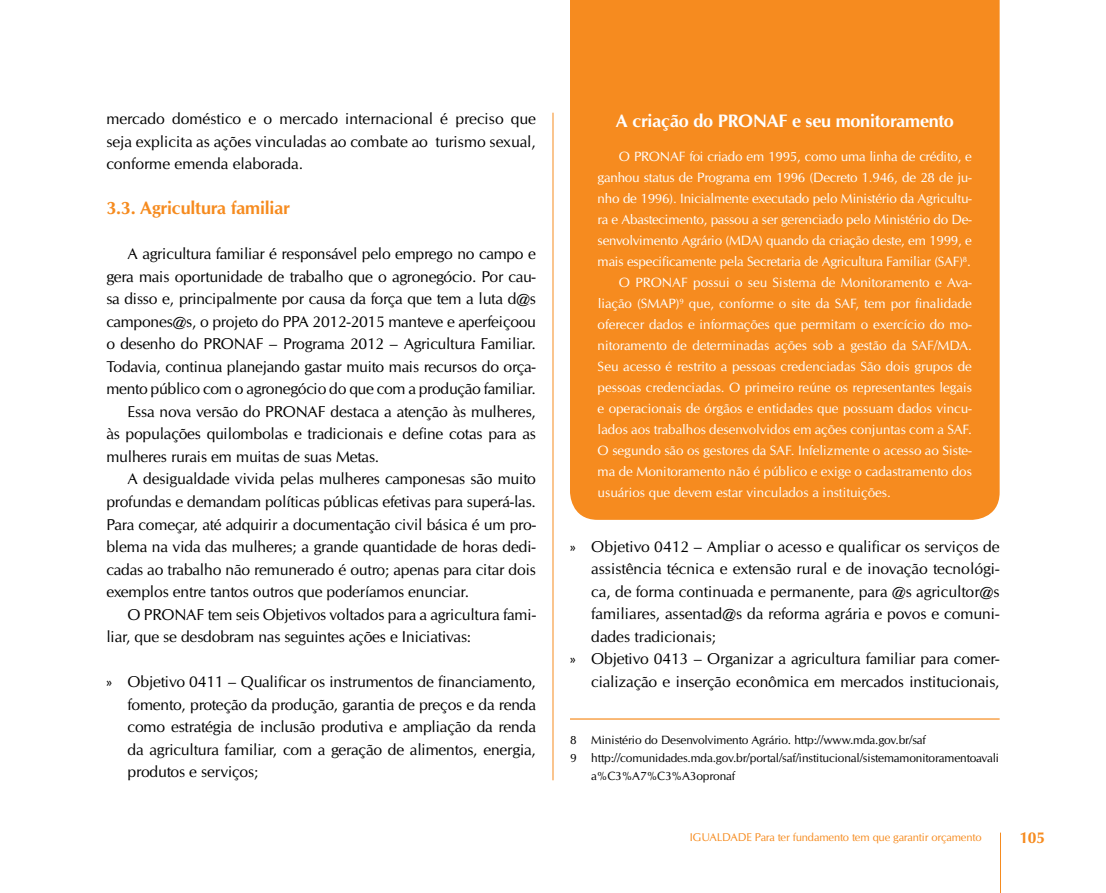
<style>
.page{position:relative;width:1106px;height:893px;background:#fff}
.page>*{position:absolute;margin:0;border:0;box-sizing:border-box;transform-origin:0 0}
.t1{font:700 18px "URW Classico";letter-spacing:-.01em;color:#fff}
.t2{font:700 18px "URW Classico";letter-spacing:-.01em;color:#f68b1f}
.t3{font:15.75px/22.5px "URW Classico";letter-spacing:-.01em;color:#000;text-align:justify}
.t4{font:700 15.75px "URW Classico";color:#f68b1f}
.t5{font:13.5px "URW Classico";color:#fff}
.t6{font:12px "URW Classico";letter-spacing:-.01em;color:#000}
.t7{font:11.25px "URW Classico";letter-spacing:-.01em;color:#f68b1f}
</style>
<div class="page">
<hr style="left:1000px;top:833px;width:1px;height:60px;background:#f68b1f">
<hr style="left:552px;top:113px;width:1px;height:667px;background:#f68b1f">
<div style="left:570px;top:0;width:429px;height:520px;background:#f68b1f"></div>
<hr style="left:570px;top:718px;width:429px;height:2px;background:#f68b1f">
<p class="t3" style="left:106px;top:108px;width:431px">mercado doméstico e o mercado internacional é preciso que seja explicita as ações vinculadas ao combate ao turismo sexual, conforme emenda elaborada.</p>
<p class="t2" style="left:106px;top:197px;width:185px">3.3. Agricultura familiar</p>
<p class="t3" style="left:128px;top:243px;width:410px">A agricultura familiar é responsável pelo emprego no campo e</p>
<p class="t3" style="left:106px;top:265px;width:431px">gera mais oportunidade de trabalho que o agronegócio. Por cau-</p>
<p class="t3" style="left:106px;top:288px;width:431px">sa disso e, principalmente por causa da força que tem a luta d@s</p>
<p class="t3" style="left:106px;top:311px;width:431px">campones@s, o projeto do PPA 2012-2015 manteve e aperfeiçoou</p>
<p class="t3" style="left:106px;top:333px;width:431px">o desenho do PRONAF – Programa 2012 – Agricultura Familiar.</p>
<p class="t3" style="left:106px;top:356px;width:431px">Todavia, continua planejando gastar muito mais recursos do orça-</p>
<p class="t3" style="left:106px;top:378px;width:431px">mento público com o agronegócio do que com a produção familiar.</p>
<p class="t3" style="left:128px;top:401px;width:410px">Essa nova versão do PRONAF destaca a atenção às mulheres,</p>
<p class="t3" style="left:106px;top:423px;width:431px">às populações quilombolas e tradicionais e define cotas para as</p>
<p class="t3" style="left:106px;top:446px;width:274px">mulheres rurais em muitas de suas Metas.</p>
<p class="t3" style="left:128px;top:468px;width:410px">A desigualdade vivida pelas mulheres camponesas são muito</p>
<p class="t3" style="left:106px;top:491px;width:431px">profundas e demandam políticas públicas efetivas para superá-las.</p>
<p class="t3" style="left:106px;top:513px;width:431px">Para começar, até adquirir a documentação civil básica é um pro-</p>
<p class="t3" style="left:106px;top:536px;width:431px">blema na vida das mulheres; a grande quantidade de horas dedi-</p>
<p class="t3" style="left:106px;top:558px;width:431px">cadas ao trabalho não remunerado é outro; apenas para citar dois</p>
<p class="t3" style="left:106px;top:581px;width:364px">exemplos entre tantos outros que poderíamos enunciar.</p>
<p class="t3" style="left:128px;top:603px;width:410px">O PRONAF tem seis Objetivos voltados para a agricultura fami-</p>
<p class="t3" style="left:106px;top:626px;width:366px">liar, que se desdobram nas seguintes ações e I niciativas:</p>
<p class="t3" style="left:128px;top:671px;width:410px;text-indent:-21px">» Objetivo 0411 – Qualificar os instrumentos de financiamento, fomento, proteção da produção, garantia de preços e da renda como estratégia de inclusão produtiva e ampliação da renda da agricultura familiar, com a geração de alimentos, energia, produtos e serviços;</p>
<p class="t1" style="left:616px;top:110px;width:339px">A criação do PRONAF e seu monitoramento</p>
<p class="t5" style="left:619px;top:149px;width:354px">O PRONAF foi criado em 1995, como uma linha de crédito, e</p>
<p class="t5" style="left:597px;top:170px;width:376px">ganhou status de Programa em 1996 (Decreto 1.946, de 28 de ju-</p>
<p class="t5" style="left:597px;top:191px;width:376px">nho de 1996). I nicialmente executado pelo Ministério da Agricultu-</p>
<p class="t5" style="left:597px;top:212px;width:376px">ra e Abastecimento, passou a ser gerenciado pelo Ministério do De-</p>
<p class="t5" style="left:597px;top:233px;width:376px">senvolvimento Agrário (MDA) quando da criação deste, em 1999, e</p>
<p class="t5" style="left:597px;top:254px;width:374px">mais especificamente pela Secretaria de Agricultura Familiar (SAF)<sup>8</sup>.</p>
<p class="t5" style="left:619px;top:275px;width:354px">O PRONAF possui o seu Sistema de Monitoramento e Ava-</p>
<p class="t5" style="left:597px;top:296px;width:376px">liação (SMAP)<sup>9</sup> que, conforme o site da SAF, tem por finalidade</p>
<p class="t5" style="left:597px;top:317px;width:376px">oferecer dados e informações que permitam o exercício do mo-</p>
<p class="t5" style="left:597px;top:338px;width:376px">nitoramento de determinadas ações sob a gestão da SAF/MDA.</p>
<p class="t5" style="left:597px;top:359px;width:376px">Seu acesso é restrito a pessoas credenciadas São dois grupos de</p>
<p class="t5" style="left:597px;top:380px;width:376px">pessoas credenciadas. O primeiro reúne os representantes legais</p>
<p class="t5" style="left:597px;top:401px;width:376px">e operacionais de órgãos e entidades que possuam dados vincu-</p>
<p class="t5" style="left:597px;top:422px;width:376px">lados aos trabalhos desenvolvidos em ações conjuntas com a SAF.</p>
<p class="t5" style="left:597px;top:443px;width:376px">O segundo são os gestores da SAF. I nfelizmente o acesso ao Siste-</p>
<p class="t5" style="left:597px;top:464px;width:376px">ma de Monitoramento não é público e exige o cadastramento dos</p>
<p class="t5" style="left:597px;top:485px;width:295px">usuários que devem estar vinculados a instituições.</p>
<p class="t3" style="left:570px;top:535px;width:431px">» Objetivo 0412 – Ampliar o acesso e qualificar os serviços de</p>
<p class="t3" style="left:591px;top:558px;width:410px">assistência técnica e extensão rural e de inovação tecnológi-</p>
<p class="t3" style="left:591px;top:580px;width:410px">ca, de forma continuada e permanente, para @s agricultor@s</p>
<p class="t3" style="left:591px;top:603px;width:410px">familiares, assentad@s da reforma agrária e povos e comuni-</p>
<p class="t3" style="left:591px;top:625px;width:126px">dades tradicionais;</p>
<p class="t3" style="left:570px;top:648px;width:431px">» Objetivo 0413 – Organizar a agricultura familiar para comer-</p>
<p class="t3" style="left:591px;top:670px;width:410px">cialização e inserção econômica em mercados institucionais,</p>
<p class="t6" style="left:570px;top:733px;width:357px">8 Ministério do Desenvolvimento Agrário. http://www.mda.gov.br/saf</p>
<p class="t6" style="left:570px;top:751px;width:431px">9 http://comunidades.mda.gov.br/portal/saf/institucional/sistemamonitoramentoavali</p>
<p class="t6" style="left:591px;top:769px;width:145px">a%C3%A7%C3%A3opronaf</p>
<p class="t7" style="left:690px;top:831px;width:28px">Ig ualdade</p>
<p class="t7" style="left:754px;top:831px;width:228px">Para ter fundamento tem que garantir orçamento</p>
<p class="t4" style="left:1019px;top:828px;width:27px">105</p>
</div>
